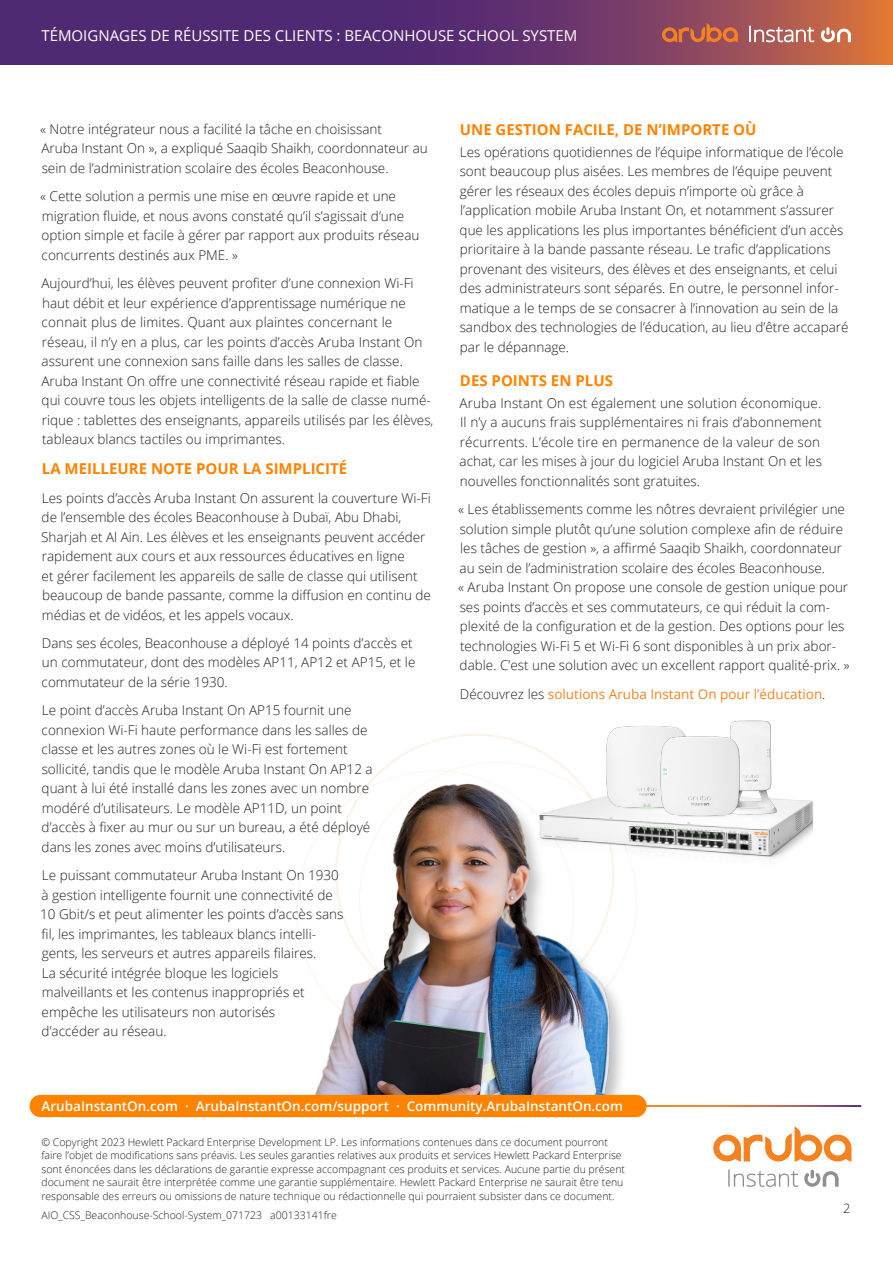
<style>
.page{position:relative;width:893px;height:1263px;background:#fff}
.page>*{position:absolute;margin:0;border:0;box-sizing:border-box;transform-origin:0 0}
.t1{font:15px "Open Sans";color:#fff}
.Body__Head_10_14_Bol{font:700 15px "Open Sans";color:#ff8300}
.Body_Copy{font:700 15px "Open Sans";color:#ff8300}
.Body_Copy-2{font:300 13.5px/19.5px "Open Sans";color:#231f20}
.t2{font:600 13.5px "Open Sans";color:#fff}
.Body_Copy-3{font:13.5px "Open Sans";color:#f58220}
.t3{font:300 12.75px "Open Sans";color:#231f20}
.t4{font:300 10.5px/13.5px "Open Sans";color:#231f20}
.s1{font-weight:300;color:#231f20}
</style>
<div class="page">
<img style="left:289px;top:1057px;width:348px;height:38px">
<svg style="left:804px;top:1170px;width:35px;height:17px"></svg>
<svg style="left:728px;top:1169px;width:70px;height:18px"></svg>
<svg style="left:713px;top:1127px;width:138px;height:34px"></svg>
<div style="left:30px;top:1095px;width:617px;height:22px;background:#ff8300;border-radius:11px"></div>
<svg style="left:0;top:0;width:893px;height:64px;background:#6b3769"></svg>
<svg style="left:662px;top:23px;width:76px;height:19px"></svg>
<svg style="left:821px;top:27px;width:30px;height:15px"></svg>
<svg style="left:749px;top:26px;width:65px;height:16px"></svg>
<svg style="left:289px;top:807px;width:302px;height:258px"></svg>
<img style="left:342px;top:746px;width:295px;height:311px">
<img style="left:523px;top:768px;width:291px;height:108px">
<img style="left:731px;top:720px;width:62px;height:107px">
<img style="left:603px;top:725px;width:47px;height:87px">
<img style="left:650px;top:724px;width:108px;height:110px">
<p class="t1" style="left:41px;top:26px;width:537px">TÉMOIGNAGES DE RÉUSSITE DES CLIENTS : BEACONHOUSE SCHOOL SYSTEM</p>
<p class="Body_Copy-2" style="left:40px;top:119px;width:389px">« Notre intégrateur nous a facilité la tâche en choisissant<br>Aruba Instant On », a expliqué Saaqib Shaikh, coordonnateur au sein de l’administration scolaire des écoles Beaconhouse.</p>
<p class="Body_Copy-2" style="left:40px;top:186px;width:381px">« Cette solution a permis une mise en œuvre rapide et une migration fluide, et nous avons constaté qu’il s’agissait d’une option simple et facile à gérer par rapport aux produits réseau concurrents destinés aux PME. »</p>
<p class="Body_Copy-2" style="left:42px;top:273px;width:393px">Aujourd’hui, les élèves peuvent profiter d’une connexion Wi-Fi haut débit et leur expérience d’apprentissage numérique ne connait plus de limites. Quant aux plaintes concernant le réseau, il n’y en a plus, car les points d’accès Aruba Instant On assurent une connexion sans faille dans les salles de classe.<br>Aruba Instant On offre une connectivité réseau rapide et fiable qui couvre tous les objets intelligents de la salle de classe numé&shy;rique : tablettes des enseignants, appareils utilisés par les élèves, tableaux blancs tactiles ou imprimantes.</p>
<p class="Body_Copy" style="left:42px;top:458px;width:307px">LA MEILLEURE NOTE POUR LA SIMPLICITÉ</p>
<p class="Body_Copy-2" style="left:41px;top:487px;width:391px">Les points d’accès Aruba Instant On assurent la couverture Wi-Fi de l’ensemble des écoles Beaconhouse à Dubaï, Abu Dhabi, Sharjah et Al Ain. Les élèves et les enseignants peuvent accéder rapidement aux cours et aux ressources éducatives en ligne<br>et gérer facilement les appareils de salle de classe qui utilisent beaucoup de bande passante, comme la diffusion en continu de médias et de vidéos, et les appels vocaux.</p>
<p class="Body_Copy-2" style="left:42px;top:633px;width:375px">Dans ses écoles, Beaconhouse a déployé 14 points d’accès et un commutateur, dont des modèles AP11, AP12 et AP15, et le commutateur de la série 1930.</p>
<p class="Body_Copy-2" style="left:42px;top:700px;width:333px">Le point d’accès Aruba Instant On AP15 fournit une connexion Wi-Fi haute performance dans les salles de classe et les autres zones où le Wi-Fi est fortement sollicité, tandis que le modèle Aruba Instant On AP12 a quant à lui été installé dans les zones avec un nombre modéré d’utilisateurs. Le modèle AP11D, un point d’accès à fixer au mur ou sur un bureau, a été déployé dans les zones avec moins d’utilisateurs.</p>
<p class="Body_Copy-2" style="left:40px;top:865px;width:305px">Le puissant commutateur Aruba Instant On 1930 à gestion intelligente fournit une connectivité de 10 Gbit/s et peut alimenter les points d’accès sans fil, les imprimantes, les tableaux blancs intelli&shy;gents, les serveurs et autres appareils filaires.<br>La sécurité intégrée bloque les logiciels malveillants et les contenus inappropriés et empêche les utilisateurs non autorisés<br>d’accéder au réseau.</p>
<p class="Body__Head_10_14_Bol" style="left:460px;top:119px;width:298px">UNE GESTION FACILE, DE N’IMPORTE OÙ</p>
<p class="Body_Copy-2" style="left:460px;top:142px;width:390px">Les opérations quotidiennes de l’équipe informatique de l’école sont beaucoup plus aisées. Les membres de l’équipe peuvent gérer les réseaux des écoles depuis n’importe où grâce à l’application mobile Aruba Instant On, et notamment s’assurer que les applications les plus importantes bénéficient d’un accès prioritaire à la bande passante réseau. Le trafic d’applications provenant des visiteurs, des élèves et des enseignants, et celui des administrateurs sont séparés. En outre, le personnel infor&shy;matique a le temps de se consacrer à l’innovation au sein de la sandbox des technologies de l’éducation, au lieu d’être accaparé par le dépannage.</p>
<p class="Body__Head_10_14_Bol" style="left:460px;top:370px;width:155px">DES POINTS EN PLUS</p>
<p class="Body_Copy-2" style="left:460px;top:393px;width:364px">Aruba Instant On est également une solution économique.<br>Il n’y a aucuns frais supplémentaires ni frais d’abonnement récurrents. L’école tire en permanence de la valeur de son achat, car les mises à jour du logiciel Aruba Instant On et les nouvelles fonctionnalités sont gratuites.</p>
<p class="Body_Copy-2" style="left:458px;top:499px;width:393px">« Les établissements comme les nôtres devraient privilégier une solution simple plutôt qu’une solution complexe afin de réduire les tâches de gestion », a affirmé Saaqib Shaikh, coordonnateur au sein de l’administration scolaire des écoles Beaconhouse.<br>« Aruba Instant On propose une console de gestion unique pour ses points d’accès et ses commutateurs, ce qui réduit la com&shy;plexité de la configuration et de la gestion. Des options pour les technologies Wi-Fi 5 et Wi-Fi 6 sont disponibles à un prix abor&shy;dable. C’est une solution avec un excellent rapport qualité-prix. »</p>
<p class="Body_Copy-3" style="left:460px;top:684px;width:367px"><span class="s1">Découvrez les</span> solutions Aruba Instant On pour l’éducation<span class="s1">.</span></p>
<p class="t2" style="left:41px;top:1097px;width:583px">ArubaInstantOn.com · ArubaInstantOn.com/support · Community.ArubaInstantOn.com</p>
<p class="t4" style="left:41px;top:1135px;width:585px">© Copyright 2023 Hewlett Packard Enterprise Development LP. Les informations contenues dans ce document pourront faire l’objet de modifications sans préavis. Les seules garanties relatives aux produits et services Hewlett Packard Enterprise sont énoncées dans les déclarations de garantie expresse accompagnant ces produits et services. Aucune partie du présent document ne saurait être interprétée comme une garantie supplémentaire. Hewlett Packard Enterprise ne saurait être tenu responsable des erreurs ou omissions de nature technique ou rédactionnelle qui pourraient subsister dans ce document.</p>
<p class="t4" style="left:41px;top:1208px;width:297px">AIO_CSS_Beaconhouse-School-System_071723 a00133141fre</p>
<p class="t3" style="left:843px;top:1200px;width:9px">2</p>
</div>
